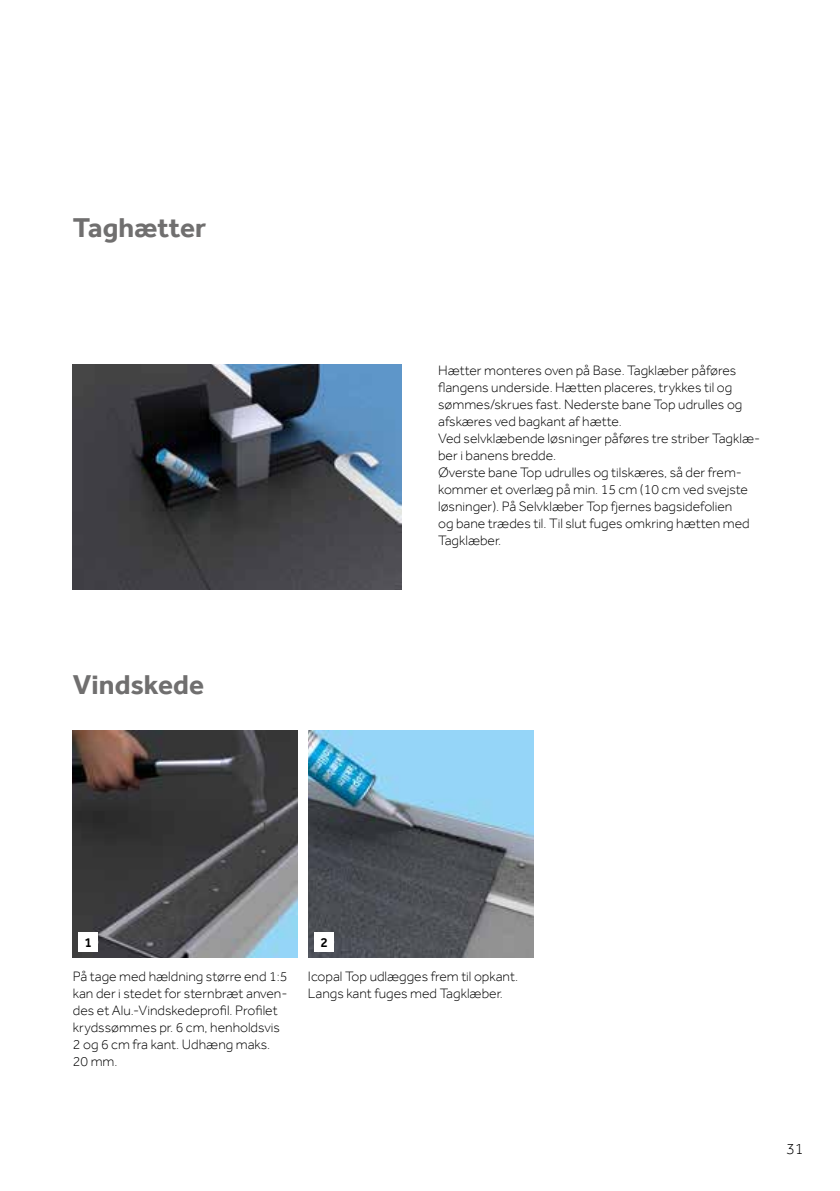
<style>
.page{position:relative;width:840px;height:1191px;background:#fff}
.page>*{position:absolute;margin:0;border:0;box-sizing:border-box;transform-origin:0 0}
.t1{font:700 28px "Effra";color:#706f6f}
.t2{font:300 16px "Effra";color:#000}
.t3{font:300 14px/17px "Effra";color:#000}
.t4{font:500 13.8px "Effra";color:#000}
</style>
<div class="page">
<img style="left:73px;top:365px;width:328px;height:225px">
<img style="left:73px;top:731px;width:224px;height:226px">
<div style="left:78px;top:932px;width:20px;height:20px;background:#fff"></div>
<img style="left:308px;top:731px;width:225px;height:226px">
<div style="left:314px;top:932px;width:20px;height:20px;background:#fff"></div>
<h1 class="t1" style="left:73px;top:211px;width:135px">Taghætter</h1>
<h1 class="t1" style="left:73px;top:667px;width:133px">Vindskede</h1>
<p class="t3" style="left:438px;top:361px;width:323px">Hætter monteres oven på Base. Tagklæber påføres flangens underside. Hætten placeres, trykkes til og sømmes/skrues fast. Nederste bane Top udrulles og afskæres ved bagkant af hætte.<br>Ved selvklæbende løsninger påføres tre striber Tagklæ&shy;ber i banens bredde.<br>Øverste bane Top udrulles og tilskæres, så der frem&shy;kommer et overlæg på min. 15 cm (10 cm ved svejste løsninger). På Selvklæber Top fjernes bagsidefolien<br>og bane trædes til. Til slut fuges omkring hætten med Tagklæber.</p>
<p class="t4" style="left:85px;top:934px;width:9px">1</p>
<p class="t4" style="left:320px;top:934px;width:9px">2</p>
<p class="t3" style="left:73px;top:967px;width:216px">På tage med hældning større end 1:5 kan der i stedet for sternbræt anven&shy;des et Alu.-Vindskedeprofil. Profilet krydssømmes pr. 6 cm, henholdsvis<br>2 og 6 cm fra kant. Udhæng maks.<br>20 mm.</p>
<p class="t3" style="left:308px;top:967px;width:211px">Icopal Top udlægges frem til opkant.<br>Langs kant fuges med Tagklæber.</p>
<p class="t2" style="left:785px;top:1139px;width:19px">31</p>
</div>
